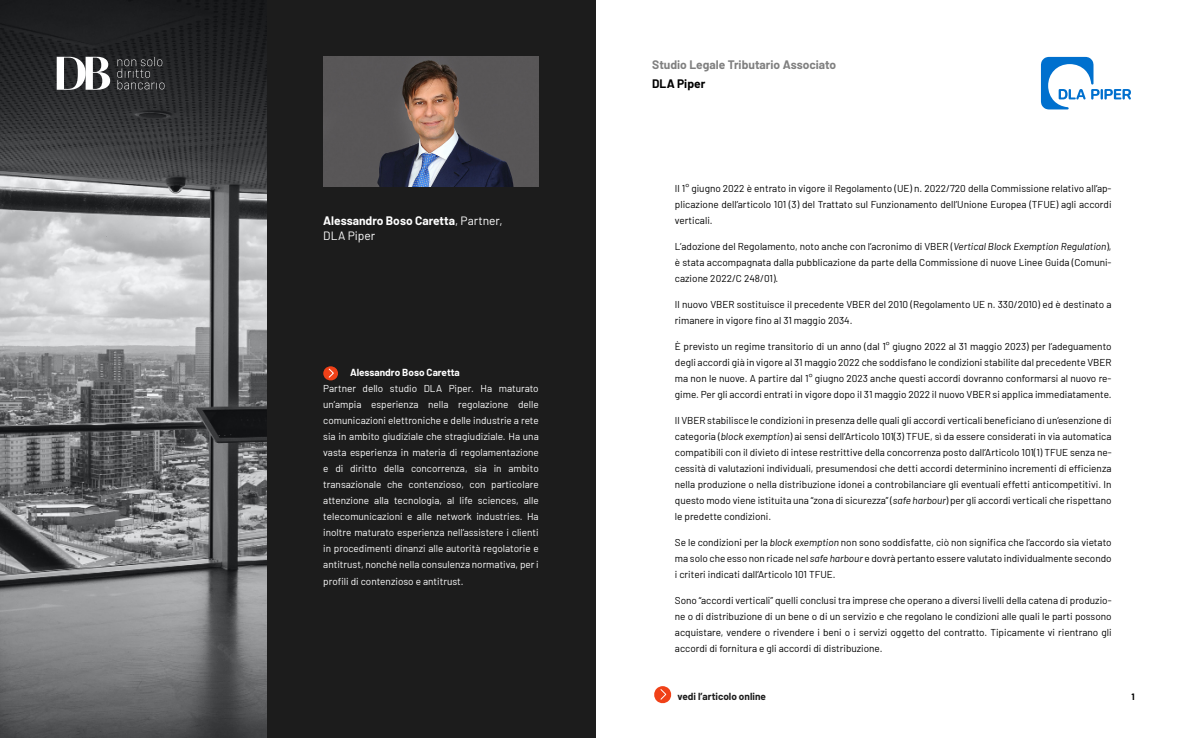
<style>
.page{position:relative;width:1191px;height:738px;background:#fff}
.page>*{position:absolute;margin:0;border:0;box-sizing:border-box;transform-origin:0 0}
.t1{font:700 12px/15px "Barlow";color:#fff}
.t2{font:700 12px "Barlow";color:#808080}
.t3{font:700 12px "Barlow";color:#000}
.t4{font:10px/16px "Barlow";color:#000;text-align:justify}
.t5{font:10px/16px "Barlow";color:#fff;text-align:justify}
.t6{font:700 10px "Barlow";color:#fff}
.t7{font:700 10px "Barlow";color:#1c1c1c}
.t8{font:700 9px "Barlow";color:#000}
.s1{font-weight:400}
.s2{font-style:italic}
</style>
<div class="page">
<svg style="left:654px;top:686px;width:18px;height:17px"></svg>
<svg style="left:1041px;top:57px;width:90px;height:52px"></svg>
<img style="left:0;top:0;width:266px;height:737px">
<div style="left:266px;top:0;width:329px;height:737px;background:#1c1c1c"></div>
<svg style="left:323px;top:366px;width:15px;height:15px"></svg>
<img style="left:323px;top:57px;width:216px;height:129px">
<svg style="left:117px;top:57px;width:47px;height:32px;background:#3b3c3e"></svg>
<svg style="left:57px;top:57px;width:53px;height:33px"></svg>
<p class="t1" style="left:323px;top:212px;width:181px">Alessandro Boso Caretta<span class="s1">, Partner,<br>DLA Piper</span></p>
<p class="t6" style="left:350px;top:365px;width:111px">Alessandro Boso Caretta</p>
<p class="t5" style="left:323px;top:379px;width:217px">Partner dello studio DLA Piper. Ha maturato un’ampia esperienza nella regolazione delle comunicazioni elettroniche e delle industrie a rete sia in ambito giudiziale che stragiudiziale. Ha una vasta esperienza in materia di regolamentazione e di diritto della concorrenza, sia in ambito transazionale che contenzioso, con particolare attenzione alla tecnologia, al life sciences, alle telecomunicazioni e alle network industries. Ha inoltre maturato esperienza nell’assistere i clienti in procedimenti dinanzi alle autorità regolatorie e antitrust, nonché nella consulenza normativa, per i profili di contenzioso e antitrust.</p>
<p class="t2" style="left:652px;top:55px;width:186px">Studio Legale Tributario Associato</p>
<p class="t3" style="left:652px;top:75px;width:55px">DLA Piper</p>
<p class="t4" style="left:675px;top:179px;width:438px">Il 1° giugno 2022 è entrato in vigore il Regolamento (UE) n. 2022/720 della Commissione relativo all’ap&shy;plicazione dell’articolo 101 (3) del Trattato sul Funzionamento dell’Unione Europea (TFUE) agli accordi verticali.</p>
<p class="t4" style="left:675px;top:237px;width:438px">L’adozione del Regolamento, noto anche con l’acronimo di VBER (<span class="s2">Vertical Block Exemption Regulation</span>), è stata accompagnata dalla pubblicazione da parte della Commissione di nuove Linee Guida (Comuni&shy;cazione 2022/C 248/01).</p>
<p class="t4" style="left:675px;top:295px;width:438px">Il nuovo VBER sostituisce il precedente VBER del 2010 (Regolamento UE n. 330/2010) ed è destinato a rimanere in vigore fino al 31 maggio 2034.</p>
<p class="t4" style="left:675px;top:337px;width:438px">È previsto un regime transitorio di un anno (dal 1° giugno 2022 al 31 maggio 2023) per l’adeguamento degli accordi già in vigore al 31 maggio 2022 che soddisfano le condizioni stabilite dal precedente VBER ma non le nuove. A partire dal 1° giugno 2023 anche questi accordi dovranno conformarsi al nuovo re&shy;gime. Per gli accordi entrati in vigore dopo il 31 maggio 2022 il nuovo VBER si applica immediatamente.</p>
<p class="t4" style="left:675px;top:411px;width:438px">Il VBER stabilisce le condizioni in presenza delle quali gli accordi verticali beneficiano di un’esenzione di categoria (<span class="s2">block exemption</span>) ai sensi dell’Articolo 101(3) TFUE, sì da essere considerati in via automatica compatibili con il divieto di intese restrittive della concorrenza posto dall’Articolo 101(1) TFUE senza ne&shy;cessità di valutazioni individuali, presumendosi che detti accordi determinino incrementi di efficienza nella produzione o nella distribuzione idonei a controbilanciare gli eventuali effetti anticompetitivi. In questo modo viene istituita una “zona di sicurezza” (<span class="s2">safe harbour</span>) per gli accordi verticali che rispettano le predette condizioni.</p>
<p class="t4" style="left:675px;top:533px;width:438px">Se le condizioni per la <span class="s2">block exemption</span> non sono soddisfatte, ciò non significa che l’accordo sia vietato ma solo che esso non ricade nel <span class="s2">safe harbour</span> e dovrà pertanto essere valutato individualmente secondo i criteri indicati dall’Articolo 101 TFUE.</p>
<p class="t4" style="left:675px;top:591px;width:438px">Sono “accordi verticali” quelli conclusi tra imprese che operano a diversi livelli della catena di produzio&shy;ne o di distribuzione di un bene o di un servizio e che regolano le condizioni alle quali le parti possono acquistare, vendere o rivendere i beni o i servizi oggetto del contratto. Tipicamente vi rientrano gli accordi di fornitura e gli accordi di distribuzione.</p>
<p class="t7" style="left:677px;top:688px;width:90px">vedi l’articolo online</p>
<p class="t8" style="left:1131px;top:689px;width:5px">1</p>
</div>
